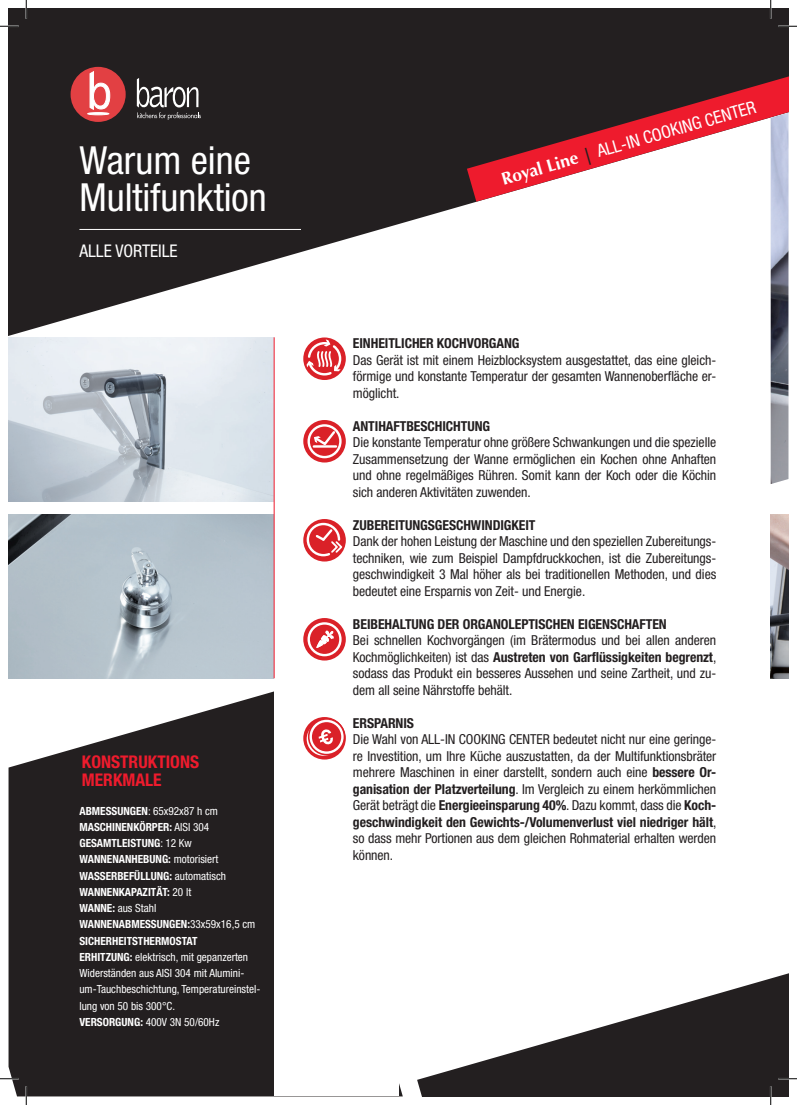
<style>
.page{position:relative;width:797px;height:1105px;background:#fff}
.page>*{position:absolute;margin:0;border:0;box-sizing:border-box;transform-origin:0 0}
.t1{font:condensed 38.75px/37.5px "Helvetica Neue";color:#fff}
.t2{font:condensed 17.5px "Helvetica Neue";color:#fff}
.t3{font:700 condensed 17.5px/17.5px "Helvetica Neue";color:#ee1b2d}
.t4{font:condensed 13.75px/16.5px "Helvetica Neue";letter-spacing:-.005em;color:#231f20;text-align:justify}
.t5{font:700 condensed 13.75px "Helvetica Neue";letter-spacing:-.005em;color:#231f20}
.t6{font:condensed 11.25px/16.2px "Helvetica Neue";color:#fff}
.s1{font-weight:700}
.s2{font-family:"Optima";font-weight:700;font-stretch:normal}
.s3{font-family:"Optima";font-weight:700;font-stretch:normal;color:#231f20}
</style>
<div class="page">
<svg style="left:9px;top:9px;width:467px;height:327px;fill:#231f20"></svg>
<div style="left:71px;top:67px;width:55px;height:55px;background:#e24043;border-radius:50%"></div>
<svg style="left:87px;top:71px;width:23px;height:44px"></svg>
<svg style="left:137px;top:78px;width:64px;height:42px;background:#555253"></svg>
<svg style="left:417px;top:995px;width:294px;height:101px;fill:#231f20"></svg>
<svg style="left:467px;top:9px;width:321px;height:193px;fill:#231f20"></svg>
<img style="left:711px;top:973px;width:77px;height:123px">
<svg style="left:9px;top:691px;width:394px;height:405px;background:#3a3637"></svg>
<div style="left:274px;top:650px;width:124px;height:446px;background:#fff"></div>
<img style="left:9px;top:337px;width:264px;height:164px">
<img style="left:770px;top:514px;width:18px;height:164px">
<img style="left:9px;top:514px;width:264px;height:164px">
<hr style="left:274px;top:337px;width:1px;height:341px;background:#ee1b2d">
<img style="left:770px;top:113px;width:18px;height:371px">
<hr style="left:79px;top:229px;width:222px;height:1px;background:#fff">
<svg style="left:303px;top:337px;width:43px;height:43px"></svg>
<svg style="left:306px;top:339px;width:36px;height:38px"></svg>
<svg style="left:303px;top:420px;width:43px;height:42px"></svg>
<div style="left:307px;top:424px;width:34px;height:34px;border:2px solid #fff;border-radius:50%"></div>
<hr style="left:314px;top:445px;width:22px;height:3px;background:#fff">
<svg style="left:312px;top:429px;width:25px;height:18px"></svg>
<div style="left:303px;top:519px;width:43px;height:42px;background:#da2128;border-radius:50%"></div>
<svg style="left:305px;top:522px;width:39px;height:36px"></svg>
<svg style="left:303px;top:618px;width:43px;height:42px"></svg>
<div style="left:307px;top:622px;width:34px;height:34px;border:2px solid #fff;border-radius:50%"></div>
<svg style="left:316px;top:631px;width:18px;height:17px"></svg>
<svg style="left:303px;top:717px;width:43px;height:42px"></svg>
<svg style="left:307px;top:722px;width:33px;height:34px"></svg>
<div style="left:311px;top:721px;width:31px;height:32px;background:#da2128;border-radius:50%"></div>
<div style="left:308px;top:718px;width:37px;height:37px;border:6px solid #da2128;border-radius:50%"></div>
<div style="left:309px;top:720px;width:34px;height:34px;border:2px solid #fff;border-radius:50%"></div>
<svg style="left:318px;top:729px;width:15px;height:16px"></svg>
<svg style="left:0;top:25px;width:19px;height:2px"></svg>
<svg style="left:778px;top:25px;width:19px;height:2px"></svg>
<svg style="left:0;top:1078px;width:19px;height:1px"></svg>
<svg style="left:778px;top:1078px;width:19px;height:1px"></svg>
<svg style="left:25px;top:0;width:2px;height:19px"></svg>
<svg style="left:25px;top:1086px;width:2px;height:19px"></svg>
<svg style="left:770px;top:0;width:1px;height:19px"></svg>
<svg style="left:770px;top:1086px;width:1px;height:19px"></svg>
<h1 class="t1" style="left:79px;top:141px;width:189px">Warum eine<br>Multifunktion</h1>
<p class="t2" style="left:79px;top:241px;width:100px">ALLE VORTEILE</p>
<p class="t3" style="left:82px;top:753px;width:119px">KONSTRUKTIONS<br>MERKMALE</p>
<p class="t6" style="left:79px;top:802px;width:182px"><span class="s1">ABMESSUNGEN</span>: 65x92x87 h cm<br><span class="s1">MASCHINENKÖRPER:</span> AISI 304<br><span class="s1">GESAMTLEISTUNG</span>: 12 Kw<br><span class="s1">WANNENANHEBUNG:</span> motorisiert<br><span class="s1">WASSERBEFÜLLUNG:</span> automatisch<br><span class="s1">WANNENKAPAZITÄT:</span> 20 lt<br><span class="s1">WANNE:</span> aus Stahl<br><span class="s1">WANNENABMESSUNGEN:</span>33x59x16,5 cm<br><span class="s1">SICHERHEITSTHERMOSTAT<br>ERHITZUNG:</span> elektrisch, mit gepanzerten<br>Widerständen aus AISI 304 mit Alumini&shy;um-Tauchbeschichtung, Temperatureinstel&shy;lung von 50 bis 300°C.<br><span class="s1">VERSORGUNG:</span> 400V 3N 50/60Hz</p>
<p class="t2" style="left:499px;top:169px;width:265px;rotate:-16deg"><span class="s2">Royal Line</span> <span class="s3">|</span> ALL-IN COOKING CENTER</p>
<p class="t5" style="left:353px;top:335px;width:168px">EINHEITLICHER KOCHVORGANG</p>
<p class="t4" style="left:353px;top:351px;width:365px">Das Gerät ist mit einem Heizblocksystem ausgestattet, das eine gleich&shy;förmige und konstante Temperatur der gesamten Wannenoberfläche er&shy;möglicht.</p>
<p class="t5" style="left:353px;top:417px;width:139px">ANTIHAFTBESCHICHTUNG</p>
<p class="t4" style="left:353px;top:434px;width:365px">Die konstante Temperatur ohne größere Schwankungen und die spezielle Zusammensetzung der Wanne ermöglichen ein Kochen ohne Anhaften und ohne regelmäßiges Rühren. Somit kann der Koch oder die Köchin sich anderen Aktivitäten zuwenden.</p>
<p class="t5" style="left:353px;top:516px;width:184px">ZUBEREITUNGSGESCHWINDIGKEIT</p>
<p class="t4" style="left:353px;top:533px;width:365px">Dank der hohen Leistung der Maschine und den speziellen Zubereitungs&shy;techniken, wie zum Beispiel Dampfdruckkochen, ist die Zubereitungs&shy;geschwindigkeit 3 Mal höher als bei traditionellen Methoden, und dies bedeutet eine Ersparnis von Zeit- und Energie.</p>
<p class="t5" style="left:353px;top:615px;width:315px">BEIBEHALTUNG DER ORGANOLEPTISCHEN EIGENSCHAFTEN</p>
<p class="t4" style="left:353px;top:632px;width:365px">Bei schnellen Kochvorgängen (im Brätermodus und bei allen anderen Kochmöglichkeiten) ist das <span class="s1">Austreten von Garflüssigkeiten begrenzt</span>, sodass das Produkt ein besseres Aussehen und seine Zartheit, und zu&shy;dem all seine Nährstoffe behält.</p>
<p class="t5" style="left:353px;top:714px;width:63px">ERSPARNIS</p>
<p class="t4" style="left:353px;top:731px;width:365px">Die Wahl von ALL-IN COOKING CENTER bedeutet nicht nur eine geringe&shy;re Investition, um Ihre Küche auszustatten, da der Multifunktionsbräter mehrere Maschinen in einer darstellt, sondern auch eine <span class="s1">bessere Or&shy;ganisation der Platzverteilung</span>. Im Vergleich zu einem herkömmlichen Gerät beträgt die <span class="s1">Energieeinsparung 40%</span>. Dazu kommt, dass die <span class="s1">Koch&shy;geschwindigkeit den Gewichts-/Volumenverlust viel niedriger hält</span>, so dass mehr Portionen aus dem gleichen Rohmaterial erhalten werden können.</p>
</div>
